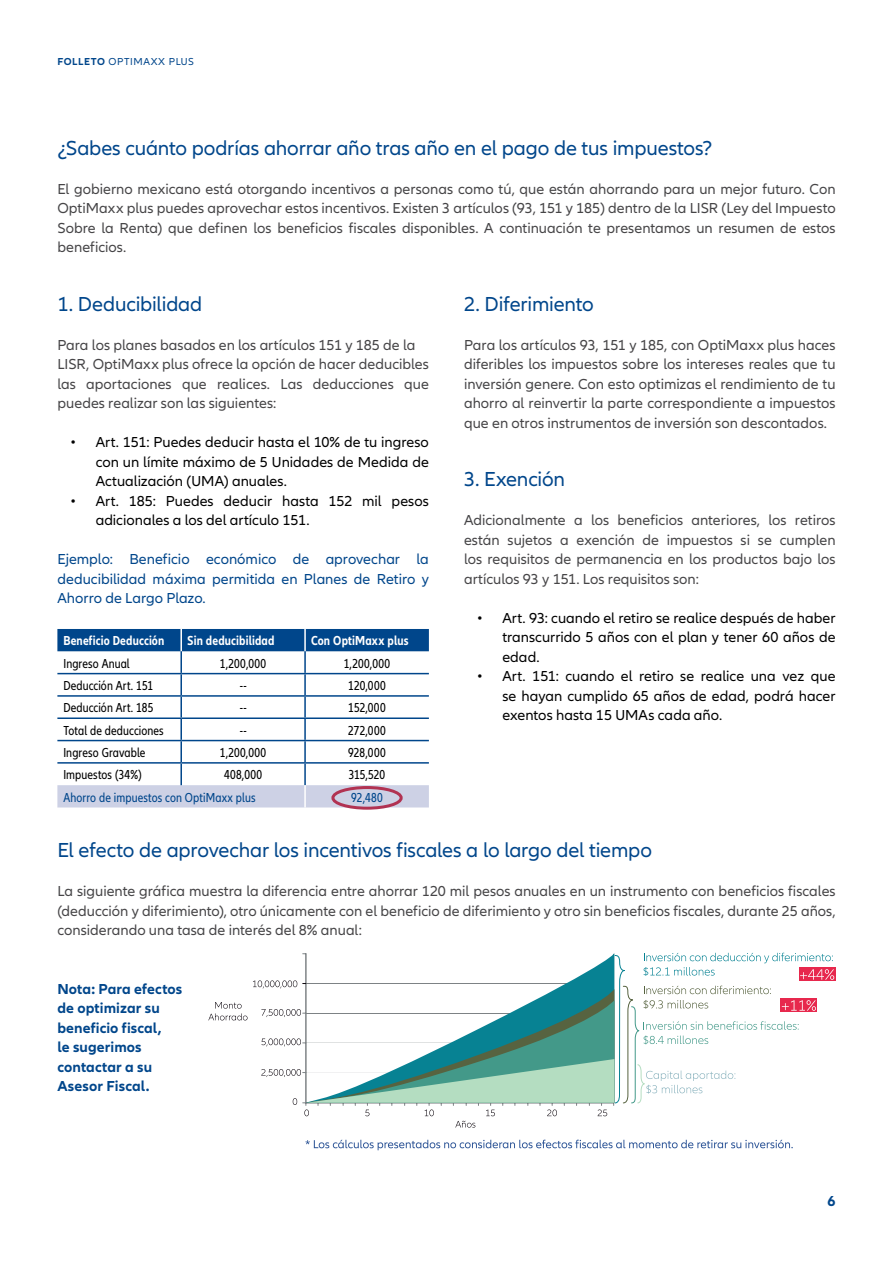
<style>
.page{position:relative;width:893px;height:1263px;background:#fff}
.page>*{position:absolute;margin:0;border:0;box-sizing:border-box;transform-origin:0 0}
.t1{font:21px "Allianz Neo";letter-spacing:-.01em;color:#00468b}
.t2{font:15px/19.5px "Allianz Neo";color:#464547;text-align:justify}
.t3{font:15px/19.5px "Allianz Neo";letter-spacing:.005em;color:#000;text-align:justify}
.t4{font:15px/19.5px "Allianz Neo";color:#00468b;text-align:justify}
.t5{font:700 15px/19.5px "Allianz Neo";letter-spacing:.005em;color:#00468b}
.t6{font:condensed 13.5px "Allianz Neo";letter-spacing:.005em;color:#000}
.t7{font:700 condensed 13.5px "Allianz Neo";letter-spacing:.01em;color:#fff}
.t8{font:condensed 13.5px "Allianz Neo";letter-spacing:.01em;color:#00468b}
.t9{font:10.5px "Allianz Neo";letter-spacing:.06em;color:#00468b}
.s1{font-weight:700}
</style>
<div class="page">
<div style="left:57px;top:629px;width:372px;height:22px;background:#00468b"></div>
<svg style="left:57px;top:785px;width:372px;height:22px;background:#cccee2"></svg>
<hr style="left:180px;top:629px;width:2px;height:22px;background:#fff">
<hr style="left:304px;top:629px;width:2px;height:22px;background:#fff">
<hr style="left:180px;top:651px;width:2px;height:22px;background:#00468b">
<hr style="left:304px;top:651px;width:2px;height:22px;background:#00468b">
<hr style="left:180px;top:674px;width:2px;height:21px;background:#00468b">
<hr style="left:304px;top:674px;width:2px;height:21px;background:#00468b">
<hr style="left:180px;top:697px;width:2px;height:20px;background:#00468b">
<hr style="left:304px;top:697px;width:2px;height:20px;background:#00468b">
<hr style="left:180px;top:719px;width:2px;height:21px;background:#00468b">
<hr style="left:304px;top:719px;width:2px;height:21px;background:#00468b">
<hr style="left:180px;top:741px;width:2px;height:21px;background:#00468b">
<hr style="left:304px;top:741px;width:2px;height:21px;background:#00468b">
<hr style="left:180px;top:764px;width:2px;height:21px;background:#00468b">
<hr style="left:304px;top:764px;width:2px;height:21px;background:#00468b">
<hr style="left:304px;top:785px;width:2px;height:22px;background:#fff">
<hr style="left:57px;top:673px;width:124px;height:1px;background:#00468b">
<hr style="left:181px;top:673px;width:124px;height:1px;background:#00468b">
<hr style="left:305px;top:673px;width:124px;height:1px;background:#00468b">
<hr style="left:57px;top:695px;width:124px;height:2px;background:#00468b">
<hr style="left:181px;top:695px;width:124px;height:2px;background:#00468b">
<hr style="left:305px;top:695px;width:124px;height:2px;background:#00468b">
<hr style="left:57px;top:717px;width:124px;height:2px;background:#00468b">
<hr style="left:181px;top:717px;width:124px;height:2px;background:#00468b">
<hr style="left:305px;top:717px;width:124px;height:2px;background:#00468b">
<hr style="left:57px;top:740px;width:124px;height:1px;background:#00468b">
<hr style="left:181px;top:740px;width:124px;height:1px;background:#00468b">
<hr style="left:305px;top:740px;width:124px;height:1px;background:#00468b">
<hr style="left:57px;top:762px;width:124px;height:2px;background:#00468b">
<hr style="left:181px;top:762px;width:124px;height:2px;background:#00468b">
<hr style="left:305px;top:762px;width:124px;height:2px;background:#00468b">
<svg style="left:208px;top:1002px;width:39px;height:18px"></svg>
<svg style="left:834px;top:967px;width:2px;height:13px"></svg>
<svg style="left:253px;top:953px;width:581px;height:174px"></svg>
<svg style="left:305px;top:1140px;width:488px;height:10px"></svg>
<div style="left:331px;top:786px;width:72px;height:24px;border:3px solid #b13252;border-radius:50%"></div>
<p class="t9" style="left:57px;top:56px;width:138px"><span class="s1">FOLLETO</span> OPTIMAXX PLUS</p>
<h1 class="t1" style="left:57px;top:136px;width:656px">¿Sabes cuánto podrías ahorrar año tras año en el pago de tus impuestos?</h1>
<p class="t2" style="left:57px;top:180px;width:780px">El gobierno mexicano está otorgando incentivos a personas como tú, que están ahorrando para un mejor futuro. Con OptiMaxx plus puedes aprovechar estos incentivos. Existen 3 artículos (93, 151 y 185) dentro de la LISR (Ley del Impuesto Sobre la Renta) que definen los beneficios fiscales disponibles. A continuación te presentamos un resumen de estos beneficios.</p>
<h1 class="t1" style="left:57px;top:292px;width:146px">1. Deducibilidad</h1>
<p class="t2" style="left:57px;top:336px;width:373px;text-align:left">Para los planes basados en los artículos 151 y 185 de la LISR, OptiMaxx plus ofrece la opción de hacer deducibles las aportaciones que realices. Las deducciones que puedes realizar son las siguientes:</p>
<p class="t3" style="left:96px;top:433px;width:335px;text-indent:-26px">• Art. 151: Puedes deducir hasta el 10% de tu ingreso con un límite máximo de 5 Unidades de Medida de Actualización (UMA) anuales.</p>
<p class="t3" style="left:96px;top:492px;width:335px;text-indent:-26px">• Art. 185: Puedes deducir hasta 152 mil pesos adicionales a los del artículo 151.</p>
<p class="t4" style="left:57px;top:550px;width:373px">Ejemplo: Beneficio económico de aprovechar la deducibilidad máxima permitida en Planes de Retiro y Ahorro de Largo Plazo.</p>
<p class="t7" style="left:63px;top:633px;width:102px">Beneficio Deducción</p>
<p class="t7" style="left:187px;top:633px;width:89px">Sin deducibilidad</p>
<p class="t7" style="left:311px;top:633px;width:99px">Con OptiMaxx plus</p>
<p class="t6" style="left:63px;top:655px;width:68px">Ingreso Anual</p>
<p class="t6" style="left:220px;top:655px;width:48px">1,200,000</p>
<p class="t6" style="left:344px;top:655px;width:48px">1,200,000</p>
<p class="t6" style="left:63px;top:678px;width:91px">Deducción Art. 151</p>
<p class="t6" style="left:240px;top:678px;width:8px">--</p>
<p class="t6" style="left:348px;top:678px;width:39px">120,000</p>
<p class="t6" style="left:63px;top:700px;width:91px">Deducción Art. 185</p>
<p class="t6" style="left:240px;top:700px;width:8px">--</p>
<p class="t6" style="left:348px;top:700px;width:39px">152,000</p>
<p class="t6" style="left:63px;top:722px;width:102px">Total de deducciones</p>
<p class="t6" style="left:240px;top:722px;width:8px">--</p>
<p class="t6" style="left:348px;top:722px;width:39px">272,000</p>
<p class="t6" style="left:63px;top:745px;width:84px">Ingreso Gravable</p>
<p class="t6" style="left:220px;top:745px;width:48px">1,200,000</p>
<p class="t6" style="left:348px;top:745px;width:39px">928,000</p>
<p class="t6" style="left:63px;top:767px;width:80px">Impuestos (34%)</p>
<p class="t6" style="left:224px;top:767px;width:40px">408,000</p>
<p class="t6" style="left:349px;top:767px;width:38px">315,520</p>
<p class="t8" style="left:63px;top:789px;width:194px">Ahorro de impuestos con OptiMaxx plus</p>
<p class="t8" style="left:351px;top:789px;width:33px">92,480</p>
<h1 class="t1" style="left:464px;top:292px;width:131px">2. Diferimiento</h1>
<p class="t2" style="left:464px;top:336px;width:373px">Para los artículos 93, 151 y 185, con OptiMaxx plus haces diferibles los impuestos sobre los intereses reales que tu inversión genere. Con esto optimizas el rendimiento de tu ahorro al reinvertir la parte correspondiente a impuestos que en otros instrumentos de inversión son descontados.</p>
<h1 class="t1" style="left:464px;top:467px;width:103px">3. Exención</h1>
<p class="t2" style="left:464px;top:511px;width:373px">Adicionalmente a los beneficios anteriores, los retiros están sujetos a exención de impuestos si se cumplen los requisitos de permanencia en los productos bajo los artículos 93 y 151. Los requisitos son:</p>
<p class="t3" style="left:502px;top:609px;width:335px;text-indent:-26px">• Art. 93: cuando el retiro se realice después de haber transcurrido 5 años con el plan y tener 60 años de edad.</p>
<p class="t3" style="left:502px;top:667px;width:335px;text-indent:-26px">• Art. 151: cuando el retiro se realice una vez que se hayan cumplido 65 años de edad, podrá hacer exentos hasta 15 UMAs cada año.</p>
<h1 class="t1" style="left:57px;top:838px;width:596px">El efecto de aprovechar los incentivos fiscales a lo largo del tiempo</h1>
<p class="t2" style="left:57px;top:882px;width:780px">La siguiente gráfica muestra la diferencia entre ahorrar 120 mil pesos anuales en un instrumento con beneficios fiscales (deducción y diferimiento), otro únicamente con el beneficio de diferimiento y otro sin beneficios fiscales, durante 25 años, considerando una tasa de interés del 8% anual:</p>
<p class="t5" style="left:57px;top:979px;width:127px">Nota: Para efectos de optimizar su beneficio fiscal,<br>le sugerimos contactar a su<br>Asesor Fiscal.</p>
<p class="t5" style="left:827px;top:1191px;width:10px">6</p>
</div>
